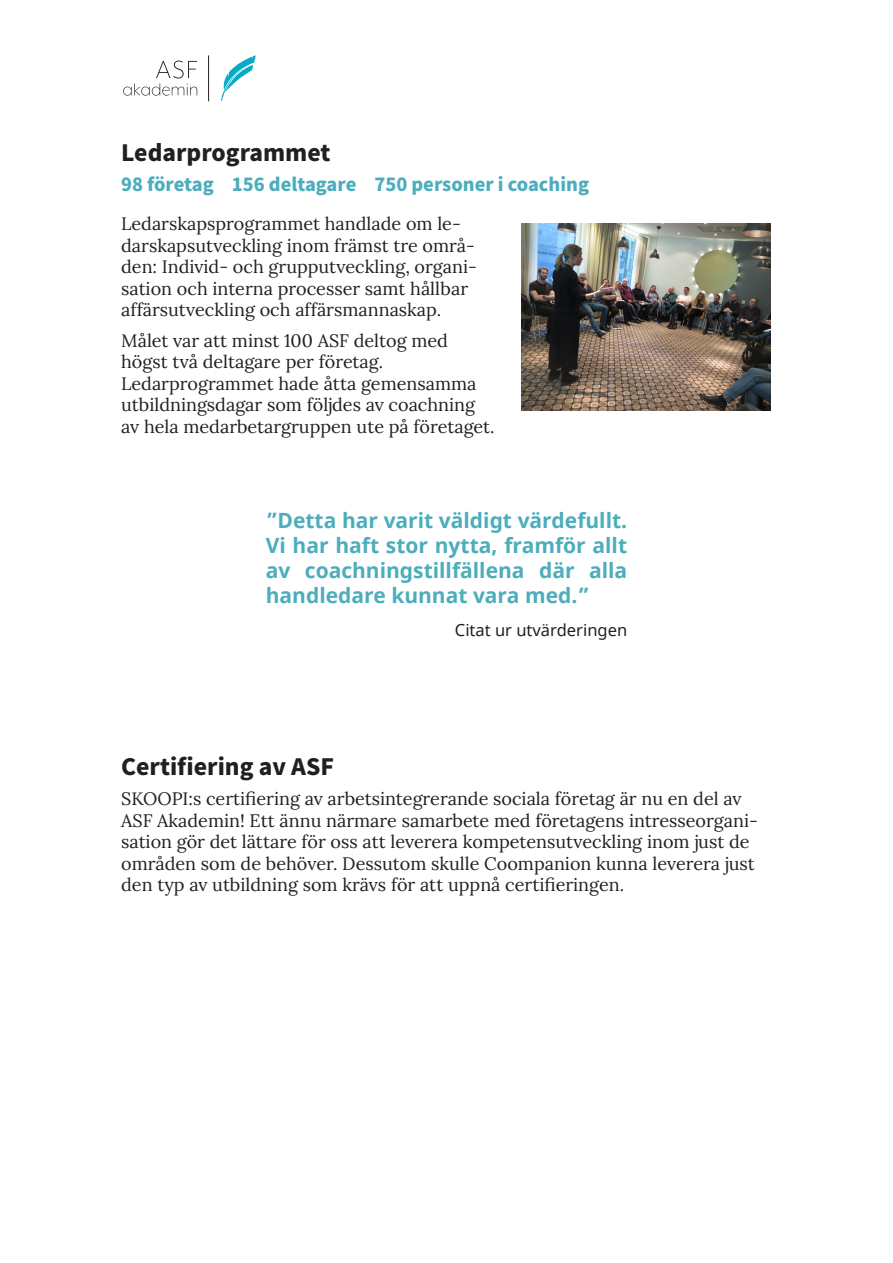
<style>
.page{position:relative;width:893px;height:1263px;background:#fff}
.page>*{position:absolute;margin:0;border:0;box-sizing:border-box;transform-origin:0 0}
.t1{font:900 22.5px "Noto Sans SC";color:#231f20}
.t2{font:700 21px/25.2px "Noto Sans";color:#4cadbc;text-align:justify}
.t3{font:18px/21.6px "Lora";color:#231f20}
.t4{font:900 18px "Noto Sans SC";color:#4cadbc}
.t5{font:16.5px "Noto Sans";color:#231f20}
</style>
<div class="page">
<hr style="left:208px;top:55px;width:1px;height:46px;background:#231f20">
<svg style="left:156px;top:61px;width:41px;height:17px"></svg>
<svg style="left:123px;top:84px;width:74px;height:12px"></svg>
<svg style="left:221px;top:55px;width:35px;height:46px"></svg>
<img style="left:521px;top:223px;width:250px;height:187px">
<p class="t1" style="left:121px;top:140px;width:211px">Ledarprogrammet</p>
<p class="t4" style="left:121px;top:175px;width:469px">98 företag 156 deltagare 750 personer i coaching</p>
<p class="t3" style="left:121px;top:212px;width:357px">Ledarskapsprogrammet handlade om le&shy;darskapsutveckling inom främst tre områ&shy;den: Individ- och grupputveckling, organi&shy;sation och interna processer samt hållbar affärsutveckling och affärsmannaskap.</p>
<p class="t3" style="left:121px;top:328px;width:375px">Målet var att minst 100 ASF deltog med högst två deltagare per företag.<br>Ledarprogrammet hade åtta gemensamma utbildningsdagar som följdes av coachning av hela medarbetargruppen ute på företaget.</p>
<p class="t2" style="left:266px;top:508px;width:363px">”Detta har varit väldigt värdefullt.<br>Vi har haft stor nytta, framför allt av coachningstillfällena där alla handledare kunnat vara med.”</p>
<p class="t5" style="left:455px;top:619px;width:174px">Citat ur utvärderingen</p>
<p class="t1" style="left:121px;top:754px;width:214px">Certifiering av ASF</p>
<p class="t3" style="left:121px;top:787px;width:638px">SKOOPI:s certifiering av arbetsintegrerande sociala företag är nu en del av ASF Akademin! Ett ännu närmare samarbete med företagens intresseorgani&shy;sation gör det lättare för oss att leverera kompetensutveckling inom just de områden som de behöver. Dessutom skulle Coompanion kunna leverera just den typ av utbildning som krävs för att uppnå certifieringen.</p>
</div>
